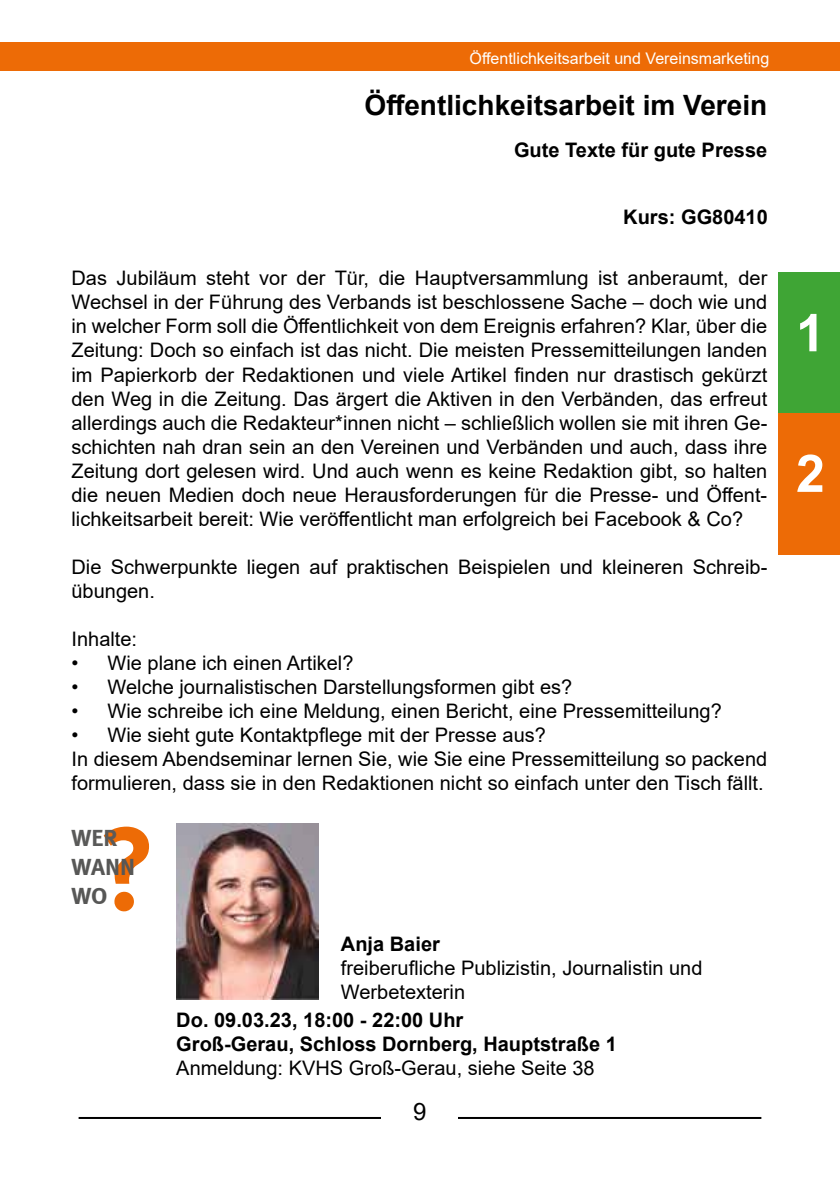
<style>
.page{position:relative;width:840px;height:1191px;background:#fff}
.page>*{position:absolute;margin:0;border:0;box-sizing:border-box;transform-origin:0 0}
.t1{font:118px "Meta Bold LF";color:#ed6b06}
.t2{font:700 52px "Arial";color:#fff}
.t3{font:700 28px "Arial";color:#000}
.t4{font:24px/28.8px "Meta Bold LF";letter-spacing:-.005em;color:#575756}
.t5{font:24px "Meta Bold LF";color:#5a5a59}
.t6{font:24px "Arial";color:#000}
.t7{font:20px/24px "Arial";color:#000}
.t8{font:700 20px/24px "Arial";color:#000}
.t9{font:16px "Arial";color:#fff}
</style>
<div class="page">
<hr style="left:79px;top:1117px;width:682px;height:2px;background:#000">
<div style="left:381px;top:1102px;width:77px;height:33px;background:#fff"></div>
<div style="left:778px;top:272px;width:61px;height:142px;background:#3fa535"></div>
<div style="left:778px;top:413px;width:61px;height:141px;background:#ed6b06"></div>
<img style="left:176px;top:824px;width:142px;height:175px">
<div style="left:0;top:42px;width:839px;height:28px;background:#ed6b06"></div>
<p class="t9" style="left:469px;top:48px;width:301px">Öffentlichkeitsarbeit und Vereinsmarketing</p>
<h3 class="t3" style="left:364px;top:86px;width:404px">Öffentlichkeitsarbeit im Verein</h3>
<p class="t8" style="left:513px;top:138px;width:255px">Gute Texte für gute Presse</p>
<p class="t8" style="left:623px;top:205px;width:146px">Kurs: GG80410</p>
<p class="t7" style="left:71px;top:266px;width:697px;text-align:justify">Das Jubiläum steht vor der Tür, die Hauptversammlung ist anberaumt, der Wechsel in der Führung des Verbands ist beschlossene Sache – doch wie und in welcher Form soll die Öffentlichkeit von dem Ereignis erfahren? Klar, über die Zeitung: Doch so einfach ist das nicht. Die meisten Pressemitteilungen landen im Papierkorb der Redaktionen und viele Artikel finden nur drastisch gekürzt den Weg in die Zeitung. Das ärgert die Aktiven in den Verbänden, das erfreut allerdings auch die Redakteur*innen nicht – schließlich wollen sie mit ihren Ge&shy;schichten nah dran sein an den Vereinen und Verbänden und auch, dass ihre Zeitung dort gelesen wird. Und auch wenn es keine Redaktion gibt, so halten die neuen Medien doch neue Herausforderungen für die Presse- und Öffent&shy;lichkeitsarbeit bereit: Wie veröffentlicht man erfolgreich bei Facebook &amp; Co?</p>
<p class="t7" style="left:71px;top:554px;width:697px">Die Schwerpunkte liegen auf praktischen Beispielen und kleineren Schreib&shy;übungen.</p>
<p class="t7" style="left:71px;top:626px;width:67px">Inhalte:</p>
<p class="t7" style="left:71px;top:650px;width:283px">• Wie plane ich einen Artikel?</p>
<p class="t7" style="left:71px;top:674px;width:502px">• Welche journalistischen Darstellungsformen gibt es?</p>
<p class="t7" style="left:71px;top:698px;width:651px">• Wie schreibe ich eine Meldung, einen Bericht, eine Pressemitteilung?</p>
<p class="t7" style="left:71px;top:722px;width:697px">• Wie sieht gute Kontaktpflege mit der Presse aus?<br>In diesem Abendseminar lernen Sie, wie Sie eine Pressemitteilung so packend formulieren, dass sie in den Redaktionen nicht so einfach unter den Tisch fällt.</p>
<h1 class="t1" style="left:99px;top:798px;width:57px">?</h1>
<p class="t5" style="left:71px;top:823px;width:47px">WER</p>
<p class="t4" style="left:71px;top:852px;width:65px">WANN<br>WO</p>
<p class="t8" style="left:341px;top:932px;width:100px">Anja Baier</p>
<p class="t7" style="left:341px;top:955px;width:363px">freiberufliche Publizistin, Journalistin und<br>Werbetexterin</p>
<p class="t8" style="left:176px;top:1008px;width:442px">Do. 09.03.23, 18:00 - 22:00 Uhr<br>Groß-Gerau, Schloss Dornberg, Hauptstraße 1</p>
<p class="t7" style="left:176px;top:1055px;width:419px">Anmeldung: KVHS Groß-Gerau, siehe Seite 38</p>
<p class="t6" style="left:413px;top:1095px;width:15px">9</p>
<h2 class="t2" style="left:795px;top:296px;width:30px">1</h2>
<h2 class="t2" style="left:795px;top:437px;width:30px">2</h2>
</div>
